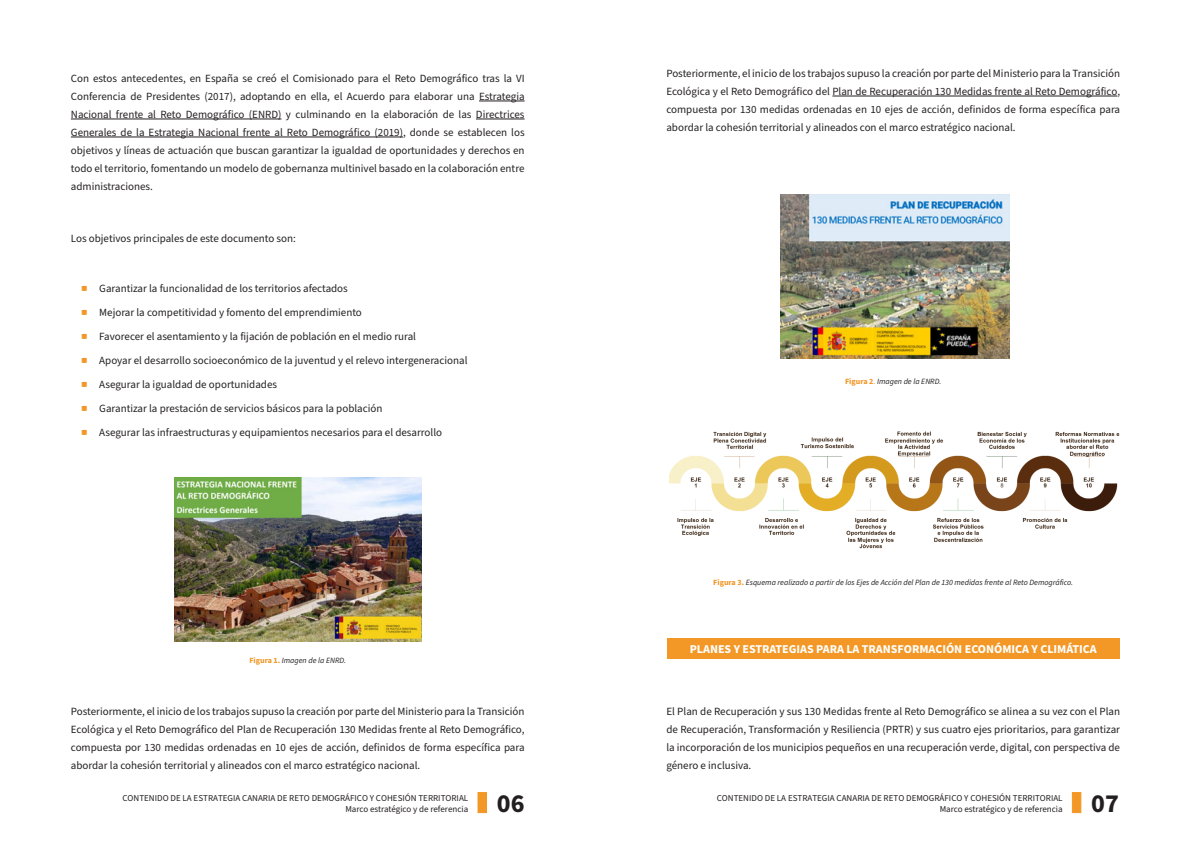
<style>
.page{position:relative;width:1191px;height:842px;background:#fff}
.page>*{position:absolute;margin:0;border:0;box-sizing:border-box;transform-origin:0 0}
.t1{font:700 26px "Source Sans Pro";color:#231f20}
.t2{font:700 12px "Source Sans Pro";color:#fff}
.t3{font:11px/18px "Source Sans Pro";color:#231f20;text-align:justify}
.t4{font:11px "Source Sans 3";color:#231f20}
.t5{font:9px/10.8px "Source Sans Pro";color:#231f20;text-align:right}
.t6{font:italic 8px "Source Sans 3";color:#231f20}
.s1{font-family:"Source Sans 3"}
.s2{font-weight:700;font-size:10.8px;color:#f19727}
.s3{font-family:"Source Sans Pro";font-weight:700;font-style:normal;color:#f19727}
.s4{font-family:"Source Sans Pro";font-style:normal;color:#f19727}
</style>
<div class="page">
<div style="left:1071px;top:792px;width:10px;height:21px;background:#f39826;border:1px solid #f39826"></div>
<div style="left:477px;top:792px;width:10px;height:21px;background:#f39826;border:1px solid #f39826"></div>
<hr style="left:479px;top:101px;width:45px;height:1px;background:#231f20">
<hr style="left:71px;top:119px;width:210px;height:1px;background:#231f20">
<hr style="left:476px;top:119px;width:48px;height:1px;background:#231f20">
<hr style="left:71px;top:137px;width:332px;height:1px;background:#231f20">
<img style="left:174px;top:477px;width:247px;height:164px">
<hr style="left:832px;top:96px;width:285px;height:1px;background:#231f20">
<img style="left:780px;top:194px;width:229px;height:164px">
<img style="left:669px;top:431px;width:451px;height:118px">
<div style="left:667px;top:638px;width:452px;height:21px;background:#f39826"></div>
<p class="t3" style="left:71px;top:70px;width:455px">Con estos antecedentes, en España se creó el Comisionado para el Reto Demográfico tras la VI Conferencia de Presidentes (2017), adoptando en ella, el Acuerdo para elaborar una <span class="s1">Estrategia Nacional frente al Reto Demográfico (ENRD)</span> y culminando en la elaboración de las <span class="s1">Directrices Generales de la Estrategia Nacional frente al Reto Demográfico (2019)</span>, donde se establecen los objetivos y líneas de actuación que buscan garantizar la igualdad de oportunidades y derechos en todo el territorio, fomentando un modelo de gobernanza multinivel basado en la colaboración entre administraciones.</p>
<p class="t3" style="left:71px;top:230px;width:226px">Los objetivos principales de este documento son:</p>
<p class="t4" style="left:81px;top:282px;width:268px"><span class="s2">■</span> Garantizar la funcionalidad de los territorios afectados</p>
<p class="t4" style="left:81px;top:306px;width:282px"><span class="s2">■</span> Mejorar la competitividad y fomento del emprendimiento</p>
<p class="t4" style="left:81px;top:330px;width:336px"><span class="s2">■</span> Favorecer el asentamiento y la fijación de población en el medio rural</p>
<p class="t4" style="left:81px;top:354px;width:388px"><span class="s2">■</span> Apoyar el desarrollo socioeconómico de la juventud y el relevo intergeneracional</p>
<p class="t4" style="left:81px;top:378px;width:197px"><span class="s2">■</span> Asegurar la igualdad de oportunidades</p>
<p class="t4" style="left:81px;top:402px;width:303px"><span class="s2">■</span> Garantizar la prestación de servicios básicos para la población</p>
<p class="t4" style="left:81px;top:426px;width:362px"><span class="s2">■</span> Asegurar las infraestructuras y equipamientos necesarios para el desarrollo</p>
<p class="t6" style="left:249px;top:655px;width:98px"><span class="s3">Figura 1.</span> Imagen de la ENRD.</p>
<p class="t3" style="left:71px;top:703px;width:455px">Posteriormente, el inicio de los trabajos supuso la creación por parte del Ministerio para la Transición Ecológica y el Reto Demográfico del Plan de Recuperación 130 Medidas frente al Reto Demográfico, compuesta por 130 medidas ordenadas en 10 ejes de acción, definidos de forma específica para abordar la cohesión territorial y alineados con el marco estratégico nacional.</p>
<p class="t5" style="left:122px;top:793px;width:347px">CONTENIDO DE LA ESTRATEGIA CANARIA DE RETO DEMOGRÁFICO Y COHESIÓN TERRITORIAL<br>Marco estratégico y de referencia</p>
<h1 class="t1" style="left:497px;top:785px;width:29px">06</h1>
<p class="t3" style="left:666px;top:65px;width:455px">Posteriormente, el inicio de los trabajos supuso la creación por parte del Ministerio para la Transición Ecológica y el Reto Demográfico del <span class="s1">Plan de Recuperación 130 Medidas frente al Reto Demográfico</span>, compuesta por 130 medidas ordenadas en 10 ejes de acción, definidos de forma específica para abordar la cohesión territorial y alineados con el marco estratégico nacional.</p>
<p class="t6" style="left:845px;top:377px;width:98px"><span class="s3">Figura 2</span><span class="s4">.</span> Imagen de la ENRD.</p>
<p class="t6" style="left:713px;top:578px;width:361px"><span class="s3">Figura 3.</span> Esquema realizado a partir de los Ejes de Acción del Plan de 130 medidas frente al Reto Demográfico.</p>
<p class="t2" style="left:689px;top:641px;width:408px">PLANES Y ESTRATEGIAS PARA LA TRANSFORMACIÓN ECONÓMICA Y CLIMÁTICA</p>
<p class="t3" style="left:666px;top:703px;width:455px">El Plan de Recuperación y sus 130 Medidas frente al Reto Demográfico se alinea a su vez con el Plan de Recuperación, Transformación y Resiliencia (PRTR) y sus cuatro ejes prioritarios, para garantizar la incorporación de los municipios pequeños en una recuperación verde, digital, con perspectiva de género e inclusiva.</p>
<p class="t5" style="left:717px;top:793px;width:347px">CONTENIDO DE LA ESTRATEGIA CANARIA DE RETO DEMOGRÁFICO Y COHESIÓN TERRITORIAL<br>Marco estratégico y de referencia</p>
<h1 class="t1" style="left:1091px;top:785px;width:29px">07</h1>
</div>
